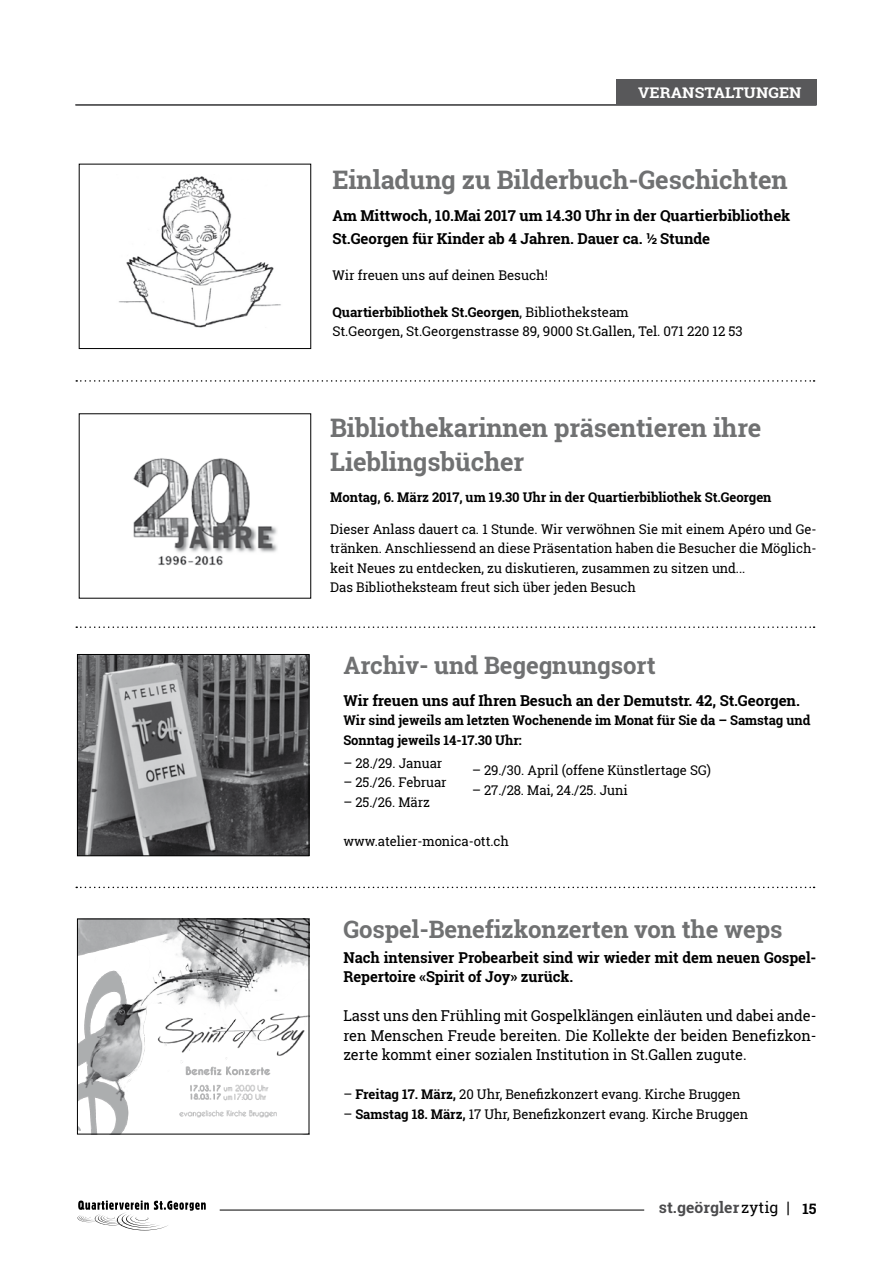
<style>
.page{position:relative;width:893px;height:1263px;background:#fff}
.page>*{position:absolute;margin:0;border:0;box-sizing:border-box;transform-origin:0 0}
.t1{font:700 25.5px/34.5px "Roboto Slab";letter-spacing:-.005em;color:#707172}
.t2{font:700 24px "Roboto Slab";letter-spacing:-.005em;color:#707172}
.t3{font:700 15.45px "Roboto Slab";letter-spacing:.005em;color:#4b4b4d}
.t4{font:700 15px/22.5px "Roboto Slab";letter-spacing:-.005em;color:#000}
.t5{font:15px/19.5px "Roboto Slab";letter-spacing:-.005em;color:#000;text-align:justify}
.t6{font:700 14.7px "Roboto Slab";letter-spacing:.005em;color:#fff;scale:1.08 1}
.t7{font:13.35px/19.5px "Roboto Slab";letter-spacing:-.005em;color:#000}
.t8{font:700 13.35px/19.5px "Roboto Slab";letter-spacing:-.005em;color:#000}
.s1{font-weight:700}
.s2{font-size:15.75px}
.s3{font-weight:400;color:#000}
.s4{font-weight:400;font-size:15.75px;color:#000}
.s5{font-size:14.4px;color:#000}
</style>
<div class="page">
<hr style="left:220px;top:1210px;width:424px;height:1px;background:#000">
<svg style="left:78px;top:1200px;width:128px;height:30px"></svg>
<div style="left:617px;top:80px;width:200px;height:25px;background:#58585a"></div>
<hr style="left:75px;top:104px;width:741px;height:2px;background:#58585a">
<svg style="left:76px;top:380px;width:739px;height:2px"></svg>
<svg style="left:76px;top:626px;width:739px;height:2px"></svg>
<img style="left:79px;top:656px;width:228px;height:198px">
<div style="left:77px;top:654px;width:232px;height:202px;border:1px solid #000"></div>
<svg style="left:76px;top:887px;width:739px;height:1px"></svg>
<img style="left:119px;top:176px;width:162px;height:152px">
<img style="left:133px;top:458px;width:144px;height:107px">
<img style="left:79px;top:920px;width:228px;height:212px">
<div style="left:77px;top:918px;width:232px;height:216px;border:1px solid #000"></div>
<p class="t6" style="left:638px;top:83px;width:153px">VERANSTALTUNGEN</p>
<h1 class="t1" style="left:332px;top:162px;width:457px">Einladung zu Bilderbuch-Geschichten</h1>
<p class="t4" style="left:332px;top:205px;width:459px">Am Mittwoch, 10.Mai 2017 um 14.30 Uhr in der Quartierbibliothek<br>St.Georgen für Kinder ab 4 Jahren. Dauer ca. ½ Stunde</p>
<p class="t7" style="left:332px;top:266px;width:217px">Wir freuen uns auf deinen Besuch!</p>
<p class="t7" style="left:332px;top:302px;width:412px"><span class="s1">Quartierbibliothek St.Georgen</span>, Bibliotheksteam<br>St.Georgen, St.Georgenstrasse 89, 9000 St.Gallen, Tel. 071 220 12 53</p>
<h1 class="t1" style="left:330px;top:410px;width:433px">Bibliothekarinnen präsentieren ihre<br>Lieblingsbücher</h1>
<p class="t8" style="left:330px;top:487px;width:443px">Montag, 6. März 2017, um 19.30 Uhr in der Quartierbibliothek St.Georgen</p>
<p class="t7" style="left:330px;top:519px;width:488px">Dieser Anlass dauert ca. 1 Stunde. Wir verwöhnen Sie mit einem Apéro und Ge&shy;tränken. Anschliessend an diese Präsentation haben die Besucher die Möglich&shy;keit Neues zu entdecken, zu diskutieren, zusammen zu sitzen und...<br>Das Bibliotheksteam freut sich über jeden Besuch</p>
<h2 class="t2" style="left:343px;top:648px;width:314px">Archiv- und Begegnungsort</h2>
<p class="t4" style="left:343px;top:689px;width:458px">Wir freuen uns auf Ihren Besuch an der Demutstr. 42, St.Georgen.</p>
<p class="t8" style="left:343px;top:711px;width:469px">Wir sind jeweils am letzten Wochenende im Monat für Sie da – Samstag und<br>Sonntag jeweils 14-17.30 Uhr:</p>
<p class="t7" style="left:343px;top:753px;width:100px">– 28./29. Januar</p>
<p class="t7" style="left:343px;top:772px;width:105px">– 25./26. Februar</p>
<p class="t7" style="left:343px;top:792px;width:88px">– 25./26. März</p>
<p class="t7" style="left:343px;top:831px;width:167px">www.atelier-monica-ott.ch</p>
<p class="t7" style="left:472px;top:760px;width:240px">– 29./30. April (offene Künstlertage SG)</p>
<p class="t7" style="left:472px;top:780px;width:157px">– 27./28. Mai, 24./25. Juni</p>
<h2 class="t2" style="left:343px;top:913px;width:441px">Gospel-Benefizkonzerten von the weps</h2>
<p class="t4" style="left:343px;top:947px;width:475px;line-height:19.5px">Nach intensiver Probearbeit sind wir wieder mit dem neuen Gospel-<br>Repertoire «Spirit of Joy» zurück.</p>
<p class="t5" style="left:343px;top:1006px;width:475px">Lasst uns den Frühling mit Gospelklängen einläuten und dabei ande&shy;ren Menschen Freude bereiten. Die Kollekte der beiden Benefizkon&shy;zerte kommt einer sozialen Institution in St.Gallen zugute.</p>
<p class="t7" style="left:343px;top:1084px;width:399px">– <span class="s1">Freitag 17. März,</span> 20 Uhr, Benefizkonzert evang. Kirche Bruggen</p>
<p class="t7" style="left:343px;top:1104px;width:406px">– <span class="s1">Samstag 18. März,</span> 17 Uhr, Benefizkonzert evang. Kirche Bruggen</p>
<p class="t3" style="left:659px;top:1197px;width:159px"><span class="s2">s</span>t.geörgler<span class="s3">zytig</span> <span class="s4">|</span> <span class="s5">15</span></p>
</div>
